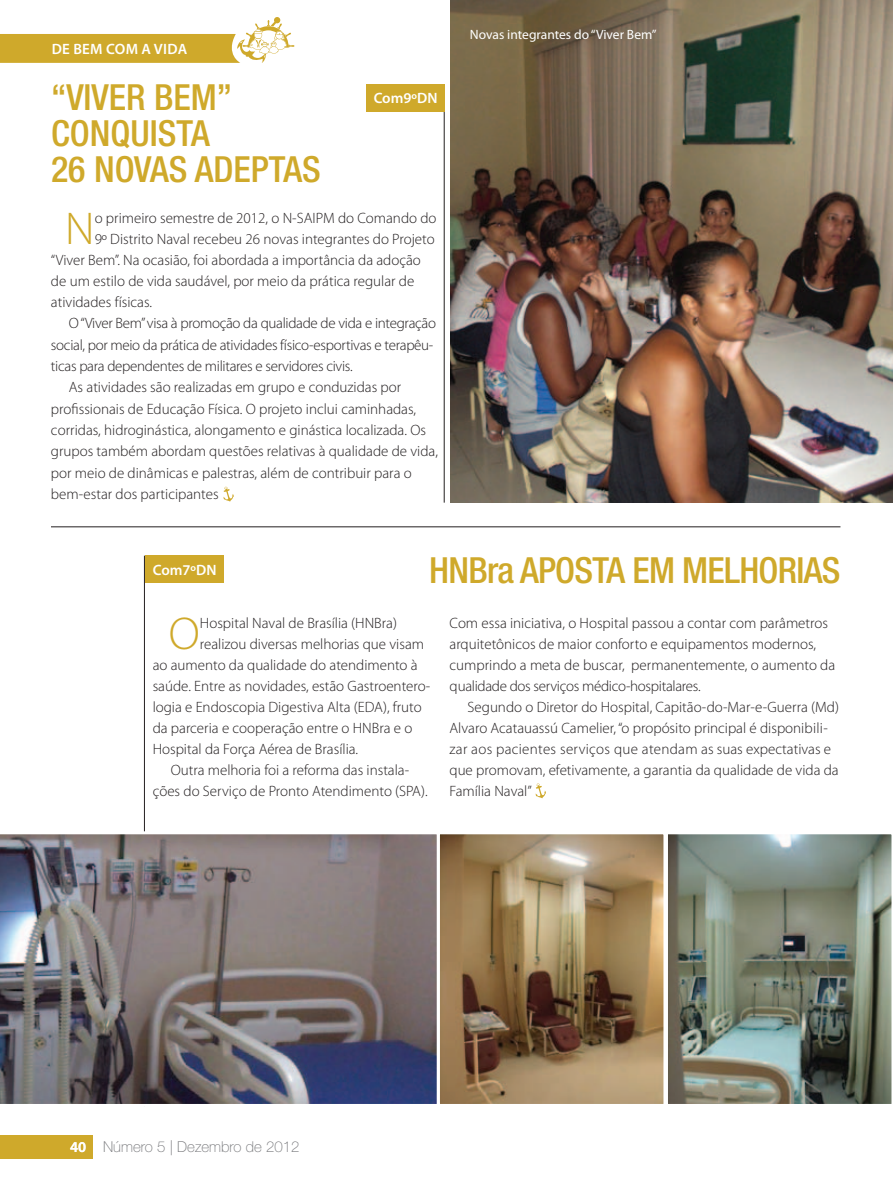
<style>
.page{position:relative;width:893px;height:1191px;background:#fff}
.page>*{position:absolute;margin:0;border:0;box-sizing:border-box;transform-origin:0 0}
.t1{font:300 46.2px "Myriad Pro";color:#cfa92b}
.t2{font:500 condensed 36px/36px "Helvetica Neue LT Std";color:#cfa92b}
.t3{font:500 condensed 36px "Helvetica Neue LT Std";letter-spacing:-.02em;color:#cfa92b}
.t4{font:300 15px/21.1px "Myriad Pro";color:#231f20}
.t5{font:300 15px "Myriad Pro";letter-spacing:-.02em;color:#231f20}
.t6{font:100 15px "Helvetica Neue LT Std";color:#717275}
.t7{font:600 15px "Myriad Pro";color:#fff}
.t8{font:600 15px "Myriad Pro";letter-spacing:.02em;color:#fff}
.t9{font:13.5px "Myriad Pro";color:#fff}
.s1{font-family:"Myriad Pro";font-weight:600;color:#fff}
</style>
<div class="page">
<div style="left:0;top:1134px;width:93px;height:24px;background:#cfa92b"></div>
<svg style="left:0;top:17px;width:294px;height:46px"></svg>
<hr style="left:444px;top:84px;width:1px;height:418px;background:#231f20">
<hr style="left:144px;top:555px;width:1px;height:552px;background:#231f20">
<div style="left:366px;top:84px;width:78px;height:27px;background:#cfa92b"></div>
<div style="left:145px;top:555px;width:79px;height:28px;background:#cfa92b"></div>
<img style="left:450px;top:0;width:443px;height:502px">
<hr style="left:51px;top:526px;width:789px;height:1px;background:#231f20">
<img style="left:441px;top:835px;width:221px;height:268px">
<img style="left:0;top:831px;width:437px;height:276px">
<div style="left:437px;top:831px;width:229px;height:276px;border:3px solid #fff"></div>
<img style="left:665px;top:831px;width:227px;height:276px">
<svg style="left:223px;top:487px;width:11px;height:14px"></svg>
<svg style="left:536px;top:783px;width:10px;height:15px"></svg>
<p class="t8" style="left:52px;top:39px;width:137px">DE BEM COM A VIDA</p>
<h2 class="t2" style="left:51px;top:78px;width:271px">“VIVER BEM”<br>CONQUISTA<br>26 NOVAS ADEPTAS</h2>
<p class="t7" style="left:374px;top:89px;width:65px">Com9ºDN</p>
<h1 class="t1" style="left:65px;top:203px;width:31px">N</h1>
<p class="t4" style="left:95px;top:208px;width:343px">o primeiro semestre de 2012, o N-SAIPM do Comando do</p>
<p class="t4" style="left:95px;top:229px;width:342px">9º Distrito Naval recebeu 26 novas integrantes do Projeto</p>
<p class="t4" style="left:51px;top:250px;width:371px">“Viver Bem”. Na ocasião, foi abordada a importância da adoção</p>
<p class="t4" style="left:51px;top:271px;width:365px">de um estilo de vida saudável, por meio da prática regular de</p>
<p class="t4" style="left:51px;top:292px;width:103px">atividades físicas.</p>
<p class="t5" style="left:69px;top:315px;width:369px">O “Viver Bem” visa à promoção da qualidade de vida e integração</p>
<p class="t5" style="left:51px;top:336px;width:384px">social, por meio da prática de atividades físico-esportivas e terapêu-</p>
<p class="t5" style="left:51px;top:358px;width:303px">ticas para dependentes de militares e servidores civis.</p>
<p class="t4" style="left:69px;top:377px;width:334px">As atividades são realizadas em grupo e conduzidas por</p>
<p class="t4" style="left:51px;top:398px;width:367px">profissionais de Educação Física. O projeto inclui caminhadas,</p>
<p class="t4" style="left:51px;top:419px;width:376px">corridas, hidroginástica, alongamento e ginástica localizada. Os</p>
<p class="t4" style="left:51px;top:441px;width:388px">grupos também abordam questões relativas à qualidade de vida,</p>
<p class="t4" style="left:51px;top:462px;width:362px">por meio de dinâmicas e palestras, além de contribuir para o</p>
<p class="t4" style="left:51px;top:483px;width:169px">bem-estar dos participantes</p>
<p class="t9" style="left:470px;top:26px;width:188px">Novas integrantes do “Viver Bem”</p>
<h2 class="t3" style="left:429px;top:549px;width:413px">HNBra APOSTA EM MELHORIAS</h2>
<p class="t4" style="left:450px;top:612px;width:387px">Com essa iniciativa, o Hospital passou a contar com parâmetros arquitetônicos de maior conforto e equipamentos modernos, cumprindo a meta de buscar, permanentemente, o aumento da qualidade dos serviços médico-hospitalares.</p>
<p class="t4" style="left:450px;top:696px;width:391px;text-indent:18px">Segundo o Diretor do Hospital, Capitão-do-Mar-e-Guerra (Md)<br>Alvaro Acatauassú Camelier, “o propósito principal é disponibili&shy;zar aos pacientes serviços que atendam as suas expectativas e que promovam, efetivamente, a garantia da qualidade de vida da Família Naval”</p>
<p class="t7" style="left:153px;top:560px;width:65px">Com7ºDN</p>
<h1 class="t1" style="left:169px;top:608px;width:32px">O</h1>
<p class="t4" style="left:200px;top:612px;width:199px">Hospital Naval de Brasília (HNBra)</p>
<p class="t4" style="left:200px;top:633px;width:226px">realizou diversas melhorias que visam</p>
<p class="t4" style="left:153px;top:654px;width:267px">ao aumento da qualidade do atendimento à</p>
<p class="t4" style="left:153px;top:675px;width:279px">saúde. Entre as novidades, estão Gastroentero-</p>
<p class="t4" style="left:153px;top:696px;width:271px">logia e Endoscopia Digestiva Alta (EDA), fruto</p>
<p class="t4" style="left:153px;top:717px;width:261px">da parceria e cooperação entre o HNBra e o</p>
<p class="t4" style="left:153px;top:738px;width:207px">Hospital da Força Aérea de Brasília.</p>
<p class="t4" style="left:171px;top:759px;width:240px">Outra melhoria foi a reforma das instala-</p>
<p class="t4" style="left:153px;top:781px;width:276px">ções do Serviço de Pronto Atendimento (SPA).</p>
<p class="t6" style="left:70px;top:1138px;width:231px"><span class="s1">40</span> Número 5 | Dezembro de 2012</p>
</div>
